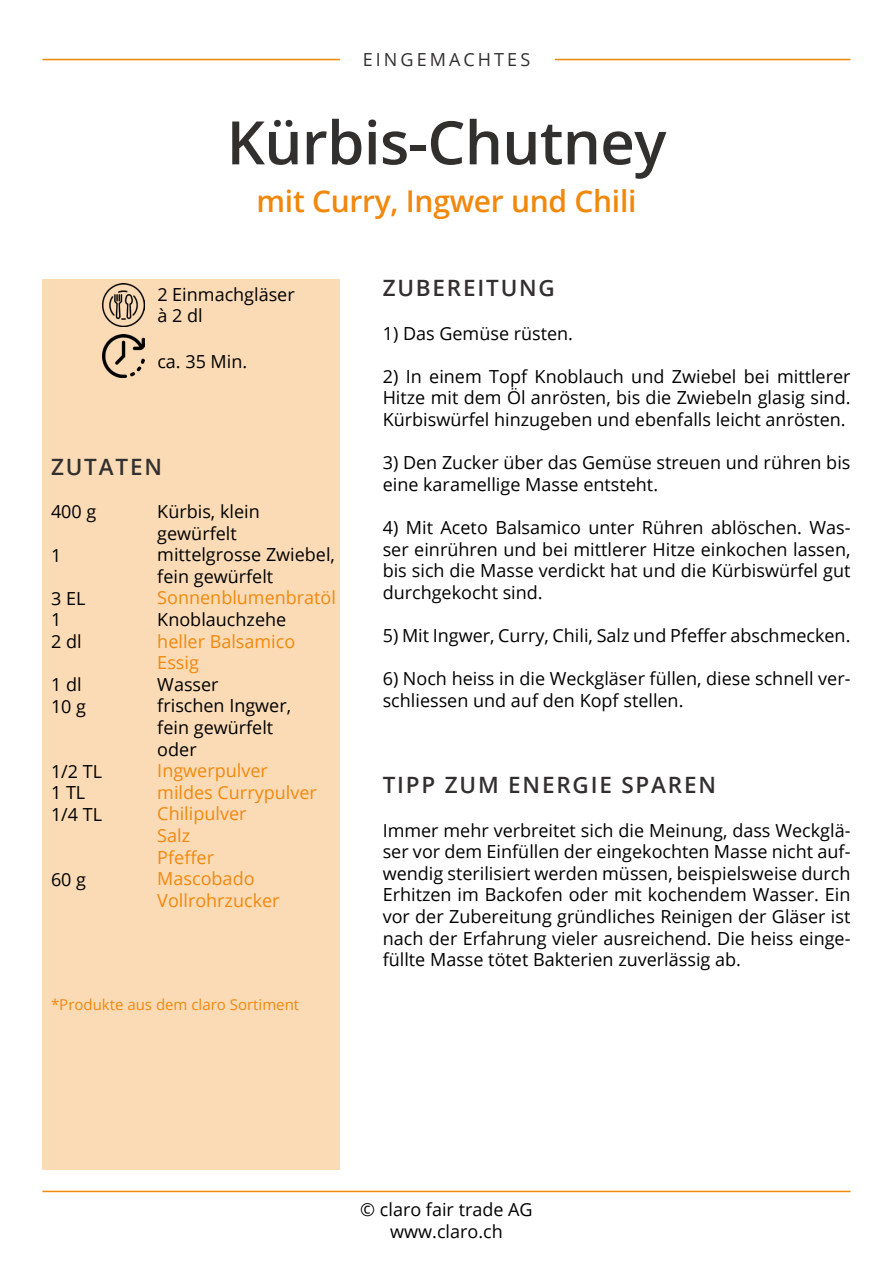
<style>
.page{position:relative;width:893px;height:1263px;background:#fff}
.page>*{position:absolute;margin:0;border:0;box-sizing:border-box;transform-origin:0 0}
.t1{font:600 60px "Open Sans";letter-spacing:-.01em;color:#31302f}
.t2{font:600 30px "Open Sans";letter-spacing:-.01em;color:#f1880c}
.t3{font:600 22.5px "Open Sans";letter-spacing:.08em;color:#31302f}
.t4{font:18px/21.6px "Open Sans";color:#000}
.t5{font:18px/21.6px "Open Sans";color:#f1880c}
.t6{font:18px "Open Sans";letter-spacing:.17em;color:#31302f}
.t7{font:15px "Open Sans";color:#f1880c}
</style>
<div class="page">
<hr style="left:43px;top:59px;width:297px;height:1px;background:#f1880c">
<hr style="left:555px;top:59px;width:295px;height:1px;background:#f1880c">
<div style="left:43px;top:279px;width:297px;height:890px;background:#fadbb6"></div>
<img style="left:102px;top:283px;width:43px;height:43px">
<img style="left:102px;top:334px;width:43px;height:43px">
<hr style="left:43px;top:1191px;width:807px;height:1px;background:#f1880c">
<p class="t6" style="left:363px;top:48px;width:169px">EINGEMACHTES</p>
<h1 class="t1" style="left:227px;top:101px;width:441px">Kürbis-Chutney</h1>
<h2 class="t2" style="left:257px;top:181px;width:381px">mit Curry, Ingwer und Chili</h2>
<p class="t4" style="left:157px;top:283px;width:139px">2 Einmachgläser à 2 dl</p>
<p class="t4" style="left:157px;top:350px;width:91px">ca. 35 Min.</p>
<p class="t3" style="left:51px;top:451px;width:112px">ZUTATEN</p>
<p class="t4" style="left:51px;top:500px;width:47px">400 g</p>
<p class="t4" style="left:51px;top:544px;width:12px">1</p>
<p class="t4" style="left:51px;top:587px;width:36px">3 EL<br>1<br>2 dl</p>
<p class="t4" style="left:51px;top:673px;width:37px">1 dl<br>10 g</p>
<p class="t4" style="left:157px;top:500px;width:179px">Kürbis, klein gewürfelt mittelgrosse Zwiebel, fein gewürfelt</p>
<p class="t5" style="left:157px;top:587px;width:180px">Sonnenblumenbratöl</p>
<p class="t4" style="left:157px;top:608px;width:130px">Knoblauchzehe</p>
<p class="t5" style="left:157px;top:630px;width:139px">heller Balsamico<br>Essig</p>
<p class="t4" style="left:157px;top:673px;width:135px">Wasser<br>frischen Ingwer, fein gewürfelt oder</p>
<p class="t5" style="left:157px;top:759px;width:161px">Ingwerpulver mildes Currypulver<br>Chilipulver<br>Salz<br>Pfeffer<br>Mascobado<br>Vollrohrzucker</p>
<p class="t4" style="left:51px;top:760px;width:53px">1/2 TL<br>1 TL<br>1/4 TL</p>
<p class="t4" style="left:51px;top:868px;width:37px">60 g</p>
<p class="t7" style="left:51px;top:994px;width:250px">*Produkte aus dem claro Sortiment</p>
<p class="t3" style="left:383px;top:273px;width:174px">ZUBEREITUNG</p>
<p class="t4" style="left:383px;top:322px;width:192px">1) Das Gemüse rüsten.</p>
<p class="t4" style="left:383px;top:365px;width:469px;text-align:justify">2) In einem Topf Knoblauch und Zwiebel bei mittlerer Hitze mit dem Öl anrösten, bis die Zwiebeln glasig sind.<br>Kürbiswürfel hinzugeben und ebenfalls leicht anrösten.</p>
<p class="t4" style="left:383px;top:451px;width:469px">3) Den Zucker über das Gemüse streuen und rühren bis eine karamellige Masse entsteht.</p>
<p class="t4" style="left:383px;top:516px;width:469px;text-align:justify">4) Mit Aceto Balsamico unter Rühren ablöschen. Was&shy;ser einrühren und bei mittlerer Hitze einkochen lassen, bis sich die Masse verdickt hat und die Kürbiswürfel gut durchgekocht sind.</p>
<p class="t4" style="left:383px;top:624px;width:469px">5) Mit Ingwer, Curry, Chili, Salz und Pfeffer abschmecken.</p>
<p class="t4" style="left:383px;top:667px;width:469px">6) Noch heiss in die Weckgläser füllen, diese schnell ver&shy;schliessen und auf den Kopf stellen.</p>
<p class="t3" style="left:383px;top:770px;width:335px">TIPP ZUM ENERGIE SPAREN</p>
<p class="t4" style="left:383px;top:819px;width:469px;text-align:justify">Immer mehr verbreitet sich die Meinung, dass Weckglä&shy;ser vor dem Einfüllen der eingekochten Masse nicht auf&shy;wendig sterilisiert werden müssen, beispielsweise durch Erhitzen im Backofen oder mit kochendem Wasser. Ein vor der Zubereitung gründliches Reinigen der Gläser ist nach der Erfahrung vieler ausreichend. Die heiss einge&shy;füllte Masse tötet Bakterien zuverlässig ab.</p>
<p class="t4" style="left:360px;top:1198px;width:174px;text-align:center">© claro fair trade AG www.claro.ch</p>
</div>
